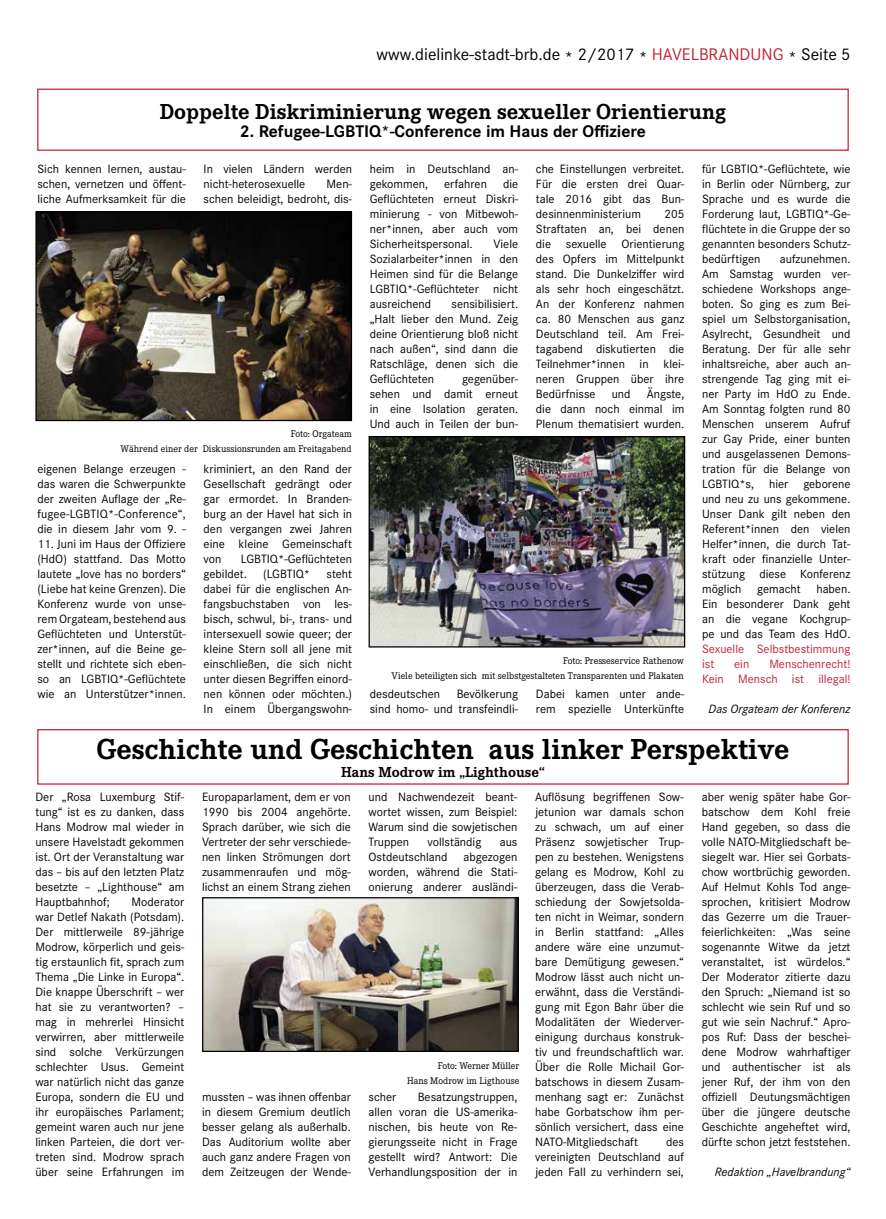
<style>
.page{position:relative;width:886px;height:1219px;background:#fff}
.page>*{position:absolute;margin:0;border:0;box-sizing:border-box;transform-origin:0 0}
.t1{font:700 30px "Corporate E";color:#000}
.t2{font:700 22.5px "Corporate E";color:#000}
.t3{font:17.5px "Corporate S";color:#000}
.t4{font:700 17.5px "Corporate S";color:#000}
.t5{font:700 15px "Corporate E";color:#000}
.t6{font:12.5px/15px "Corporate S";color:#000;text-align:justify}
.t7{font:12.5px/15px "Corporate S";color:#c12235}
.t8{font:italic 12.5px "Corporate S";color:#000}
.t9{font:10px/15px "Corporate E";color:#000;text-align:right}
.s1{color:#bf2134}
</style>
<div class="page">
<div style="left:37px;top:729px;width:812px;height:56px;border:1px solid #c12235"></div>
<div style="left:37px;top:89px;width:812px;height:62px;border:1px solid #c12235"></div>
<img style="left:37px;top:213px;width:313px;height:206px">
<div style="left:35px;top:211px;width:317px;height:210px;border:1px solid #000"></div>
<img style="left:371px;top:438px;width:312px;height:207px">
<div style="left:369px;top:436px;width:316px;height:211px;border:1px solid #000"></div>
<img style="left:204px;top:899px;width:313px;height:151px">
<div style="left:202px;top:897px;width:317px;height:155px;border:1px solid #000"></div>
<h3 class="t3" style="left:377px;top:44px;width:475px">www.dielinke-stadt-brb.de * 2/2017 * <span class="s1">HAVELBRANDUNG</span> * Seite 5</h3>
<h2 class="t2" style="left:160px;top:99px;width:568px">Doppelte Diskriminierung wegen sexueller Orientierung</h2>
<h3 class="t4" style="left:240px;top:121px;width:407px">2. Refugee-LGBTIQ*-Conference im Haus der Offiziere</h3>
<p class="t6" style="left:37px;top:161px;width:150px">Sich kennen lernen, austau&shy;schen, vernetzen und öffent&shy;liche Aufmerksamkeit für die</p>
<p class="t6" style="left:204px;top:161px;width:150px">In vielen Ländern werden nicht-heterosexuelle</p>
<p class="t6" style="left:204px;top:176px;width:150px;text-align:right">Men-<br>schen beleidigt, bedroht, dis-</p>
<p class="t9" style="left:121px;top:427px;width:233px">Foto: Orgateam<br>Während einer der Diskussionsrunden am Freitagabend</p>
<p class="t6" style="left:37px;top:461px;width:150px">eigenen Belange erzeugen - das waren die Schwerpunkte der zweiten Auflage der „Re&shy;fugee-LGBTIQ*-Conference“, die in diesem Jahr vom 9. -</p>
<p class="t6" style="left:37px;top:536px;width:150px">11. Juni im Haus der Offiziere (HdO) stattfand. Das Motto lautete „love has no borders“ (Liebe hat keine Grenzen). Die Konferenz wurde von unse&shy;rem Orgateam, bestehend aus Geflüchteten und Unterstüt&shy;zer*innen, auf die Beine ge&shy;stellt und richtete sich eben&shy;so an LGBTIQ*-Geflüchtete wie an Unterstützer*innen.</p>
<p class="t6" style="left:204px;top:461px;width:150px">kriminiert, an den Rand der Gesellschaft gedrängt oder gar ermordet. In Branden&shy;burg an der Havel hat sich in den vergangen zwei Jahren eine kleine Gemeinschaft von</p>
<p class="t6" style="left:204px;top:551px;width:150px;text-indent:37px">LGBTIQ*-Geflüchteten gebildet.</p>
<p class="t6" style="left:263px;top:566px;width:49px">(LGBTIQ*</p>
<p class="t6" style="left:204px;top:566px;width:150px;text-indent:123px">steht dabei für die englischen An&shy;fangsbuchstaben von les&shy;bisch, schwul, bi-, trans- und intersexuell sowie queer; der kleine Stern soll all jene mit einschließen, die sich nicht unter diesen Begriffen einord&shy;nen können oder möchten.)<br>In einem Übergangswohn-</p>
<p class="t6" style="left:370px;top:161px;width:150px">heim in Deutschland an&shy;gekommen,</p>
<p class="t6" style="left:444px;top:176px;width:44px">erfahren</p>
<p class="t6" style="left:370px;top:176px;width:150px;text-indent:133px">die Geflüchteten erneut Diskri&shy;minierung - von Mitbewoh&shy;ner*innen, aber auch vom Sicherheitspersonal.</p>
<p class="t6" style="left:370px;top:236px;width:150px;text-indent:124px">Viele Sozialarbeiter*innen in den Heimen sind für die Belange LGBTIQ*-Geflüchteter nicht ausreichend</p>
<p class="t6" style="left:370px;top:296px;width:150px;text-indent:82px">sensibilisiert. „Halt lieber den Mund. Zeig deine Orientierung bloß nicht nach außen“, sind dann die Ratschläge, denen sich die Geflüchteten</p>
<p class="t6" style="left:370px;top:371px;width:150px;text-indent:92px">gegenüber&shy;sehen und damit erneut in eine Isolation geraten.<br>Und auch in Teilen der bun-</p>
<p class="t6" style="left:536px;top:161px;width:150px">che Einstellungen verbreitet.<br>Für die ersten drei Quar&shy;tale 2016 gibt das Bun&shy;desinnenministerium</p>
<p class="t6" style="left:536px;top:206px;width:150px;text-indent:128px">205<br>Straftaten an, bei denen die sexuelle Orientierung des Opfers im Mittelpunkt stand. Die Dunkelziffer wird als sehr hoch eingeschätzt.<br>An der Konferenz nahmen ca. 80 Menschen aus ganz Deutschland teil. Am Frei&shy;tagabend diskutierten die Teilnehmer*innen in klei&shy;neren Gruppen über ihre Bedürfnisse</p>
<p class="t6" style="left:536px;top:386px;width:150px;text-indent:111px">Ängste, die dann noch einmal im Plenum thematisiert wurden.</p>
<p class="t6" style="left:612px;top:386px;width:20px">und</p>
<p class="t9" style="left:392px;top:653px;width:294px">Foto: Presseservice Rathenow<br>Viele beteiligten sich mit selbstgestalteten Transparenten und Plakaten</p>
<p class="t6" style="left:370px;top:686px;width:150px;text-align:right">Bevölkerung<br>sind homo- und transfeindli-</p>
<p class="t6" style="left:370px;top:686px;width:72px">desdeutschen</p>
<p class="t6" style="left:536px;top:686px;width:150px">Dabei kamen unter ande&shy;rem spezielle Unterkünfte</p>
<p class="t6" style="left:702px;top:161px;width:150px">für LGBTIQ*-Geflüchtete, wie in Berlin oder Nürnberg, zur Sprache und es wurde die Forderung laut, LGBTIQ*-Ge&shy;flüchtete in die Gruppe der so genannten besonders Schutz&shy;bedürftigen</p>
<p class="t6" style="left:702px;top:251px;width:150px;text-indent:78px">aufzunehmen.<br>Am Samstag wurden ver&shy;schiedene Workshops ange&shy;boten. So ging es zum Bei&shy;spiel um Selbstorganisation, Asylrecht, Gesundheit und Beratung. Der für alle sehr inhaltsreiche, aber auch an&shy;strengende Tag ging mit ei&shy;ner Party im HdO zu Ende.<br>Am Sonntag folgten rund 80<br>Menschen unserem Aufruf zur Gay Pride, einer bunten und ausgelassenen Demons&shy;tration für die Belange von LGBTIQ*s, hier geborene und neu zu uns gekommene.<br>Unser Dank gilt neben den Referent*innen den vielen Helfer*innen, die durch Tat&shy;kraft oder finanzielle Unter&shy;stützung diese Konferenz möglich</p>
<p class="t6" style="left:702px;top:581px;width:150px;text-indent:114px">haben.<br>Ein besonderer Dank geht an die vegane Kochgrup&shy;pe und das Team des HdO.</p>
<p class="t7" style="left:702px;top:641px;width:150px">Sexuelle Selbstbestimmung ist</p>
<p class="t6" style="left:757px;top:581px;width:45px">gemacht</p>
<p class="t7" style="left:734px;top:656px;width:17px">ein</p>
<p class="t7" style="left:702px;top:656px;width:150px;text-align:right">Menschenrecht!<br>Kein Mensch ist illegal!</p>
<p class="t8" style="left:708px;top:701px;width:143px">Das Orgateam der Konferenz</p>
<h1 class="t1" style="left:97px;top:732px;width:694px">Geschichte und Geschichten aus linker Perspektive</h1>
<p class="t5" style="left:341px;top:763px;width:205px">Hans Modrow im „Lighthouse“</p>
<p class="t6" style="left:35px;top:789px;width:150px">Der „Rosa Luxemburg Stif&shy;tung“ ist es zu danken, dass Hans Modrow mal wieder in unsere Havelstadt gekommen ist. Ort der Veranstaltung war das – bis auf den letzten Platz besetzte – „Lighthouse“ am Hauptbahnhof;</p>
<p class="t6" style="left:35px;top:894px;width:150px;text-indent:96px">Moderator war Detlef Nakath (Potsdam).<br>Der mittlerweile 89-jährige Modrow, körperlich und geis&shy;tig erstaunlich fit, sprach zum Thema „Die Linke in Europa“.<br>Die knappe Überschrift – wer hat sie zu verantworten? – mag in mehrerlei Hinsicht verwirren, aber mittlerweile sind solche Verkürzungen schlechter Usus. Gemeint war natürlich nicht das ganze Europa, sondern die EU und ihr europäisches Parlament; gemeint waren auch nur jene linken Parteien, die dort ver&shy;treten sind. Modrow sprach über seine Erfahrungen im</p>
<p class="t6" style="left:202px;top:789px;width:150px">Europaparlament, dem er von 1990 bis 2004 angehörte.<br>Sprach darüber, wie sich die Vertreter der sehr verschiede&shy;nen linken Strömungen dort zusammenraufen und mög&shy;lichst an einem Strang ziehen</p>
<p class="t6" style="left:202px;top:1089px;width:150px">mussten – was ihnen offenbar in diesem Gremium deutlich besser gelang als außerhalb.<br>Das Auditorium wollte aber auch ganz andere Fragen von dem Zeitzeugen der Wende-</p>
<p class="t6" style="left:369px;top:789px;width:150px">und Nachwendezeit beant&shy;wortet wissen, zum Beispiel:<br>Warum sind die sowjetischen Truppen</p>
<p class="t6" style="left:427px;top:834px;width:55px">vollständig</p>
<p class="t6" style="left:500px;top:834px;width:19px">aus</p>
<p class="t6" style="left:369px;top:849px;width:80px">Ostdeutschland</p>
<p class="t6" style="left:369px;top:849px;width:150px;text-indent:95px">abgezogen worden, während die Stati&shy;onierung anderer ausländi-</p>
<p class="t9" style="left:407px;top:1058px;width:114px">Foto: Werner Müller<br>Hans Modrow im Ligthouse</p>
<p class="t6" style="left:369px;top:1089px;width:29px">scher</p>
<p class="t6" style="left:369px;top:1089px;width:150px;text-indent:49px">Besatzungstruppen, allen voran die US-amerika&shy;nischen, bis heute von Re&shy;gierungsseite nicht in Frage gestellt wird? Antwort: Die Verhandlungsposition der in</p>
<p class="t6" style="left:535px;top:789px;width:150px">Auflösung begriffenen Sow&shy;jetunion war damals schon zu schwach, um auf einer Präsenz sowjetischer Trup&shy;pen zu bestehen. Wenigstens gelang es Modrow, Kohl zu überzeugen, dass die Verab&shy;schiedung der Sowjetsolda&shy;ten nicht in Weimar, sondern in Berlin stattfand: „Alles andere wäre eine unzumut&shy;bare Demütigung gewesen.“ Modrow lässt auch nicht un&shy;erwähnt, dass die Verständi&shy;gung mit Egon Bahr über die Modalitäten der Wiederver&shy;einigung durchaus konstruk&shy;tiv und freundschaftlich war.<br>Über die Rolle Michail Gor&shy;batschows in diesem Zusam&shy;menhang sagt er: Zunächst habe Gorbatschow ihm per&shy;sönlich versichert, dass eine NATO-Mitgliedschaft</p>
<p class="t6" style="left:535px;top:1134px;width:150px;text-indent:131px">des vereinigten Deutschland auf jeden Fall zu verhindern sei,</p>
<p class="t6" style="left:702px;top:789px;width:150px">aber wenig später habe Gor&shy;batschow dem Kohl freie Hand gegeben, so dass die volle NATO-Mitgliedschaft be&shy;siegelt war. Hier sei Gorbats&shy;chow wortbrüchig geworden.<br>Auf Helmut Kohls Tod ange&shy;sprochen, kritisiert Modrow das Gezerre um die Trauer&shy;feierlichkeiten: „Was seine sogenannte Witwe da jetzt veranstaltet, ist würdelos.“ Der Moderator zitierte dazu den Spruch: „Niemand ist so schlecht wie sein Ruf und so gut wie sein Nachruf.“ Apro&shy;pos Ruf: Dass der beschei&shy;dene Modrow wahrhaftiger und authentischer ist als jener Ruf, der ihm von den offiziell Deutungsmächtigen über die jüngere deutsche Geschichte angeheftet wird, dürfte schon jetzt feststehen.</p>
<p class="t8" style="left:715px;top:1164px;width:137px">Redaktion „Havelbrandung“</p>
</div>
